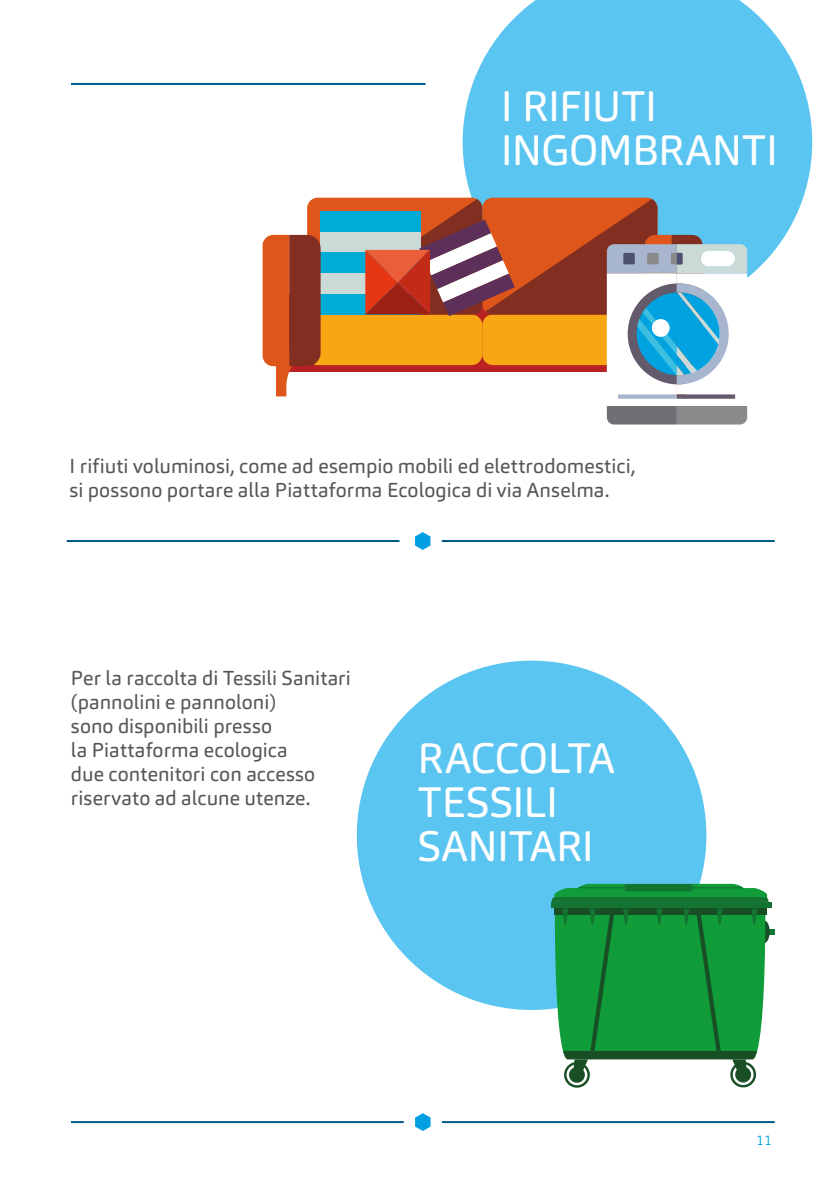
<style>
.page{position:relative;width:840px;height:1191px;background:#fff}
.page>*{position:absolute;margin:0;border:0;box-sizing:border-box;transform-origin:0 0}
.t1{font:42px/44px "Carnas";letter-spacing:-.01em;color:#fff}
.t2{font:20px/24px "Carnas";color:#575756}
.t3{font:300 14px "Carnas";color:#009fe3}
</style>
<div class="page">
<hr style="left:71px;top:83px;width:354px;height:2px;background:#005a88">
<hr style="left:441px;top:1121px;width:333px;height:2px;background:#005a88">
<hr style="left:71px;top:1121px;width:332px;height:2px;background:#005a88">
<svg style="left:415px;top:1113px;width:15px;height:18px"></svg>
<hr style="left:441px;top:540px;width:333px;height:2px;background:#005a88">
<hr style="left:67px;top:540px;width:332px;height:2px;background:#005a88">
<svg style="left:415px;top:532px;width:15px;height:18px"></svg>
<svg style="left:462px;top:0;width:349px;height:278px;background:#6ecbf2"></svg>
<svg style="left:262px;top:199px;width:484px;height:225px"></svg>
<div style="left:651px;top:319px;width:18px;height:18px;background:#fff;border-radius:50%"></div>
<div style="left:356px;top:660px;width:350px;height:350px;background:#5bc5f2;border-radius:50%"></div>
<svg style="left:769px;top:929px;width:5px;height:6px"></svg>
<div style="left:758px;top:920px;width:11px;height:23px;background:#184f25;border-radius:50%"></div>
<div style="left:551px;top:902px;width:220px;height:5px;background:#147432"></div>
<svg style="left:551px;top:884px;width:217px;height:193px;background:#2c9c4f"></svg>
<div style="left:624px;top:884px;width:68px;height:7px;background:#147432"></div>
<hr style="left:578px;top:887px;width:164px;height:1px;background:#147432">
<div style="left:568px;top:1067px;width:16px;height:15px;background:#184f25;border-radius:50%"></div>
<div style="left:563px;top:1062px;width:26px;height:25px;border:2px solid #184f25;border-radius:50%"></div>
<div style="left:734px;top:1066px;width:16px;height:16px;background:#184f25;border-radius:50%"></div>
<div style="left:729px;top:1061px;width:26px;height:26px;border:2px solid #184f25;border-radius:50%"></div>
<h1 class="t1" style="left:500px;top:84px;width:279px">I RIFIUTI<br>INGOMBRANTI</h1>
<p class="t2" style="left:69px;top:454px;width:567px">I rifiuti voluminosi, come ad esempio mobili ed elettrodomestici, si possono portare alla Piattaforma Ecologica di via Anselma.</p>
<p class="t2" style="left:71px;top:666px;width:281px">Per la raccolta di Tessili Sanitari (pannolini e pannoloni)<br>sono disponibili presso<br>la Piattaforma ecologica<br>due contenitori con accesso riservato ad alcune utenze.</p>
<h1 class="t1" style="left:417px;top:735px;width:198px">RACCOLTA<br>TESSILI<br>SANITARI</h1>
<p class="t3" style="left:755px;top:1131px;width:17px">11</p>
</div>
